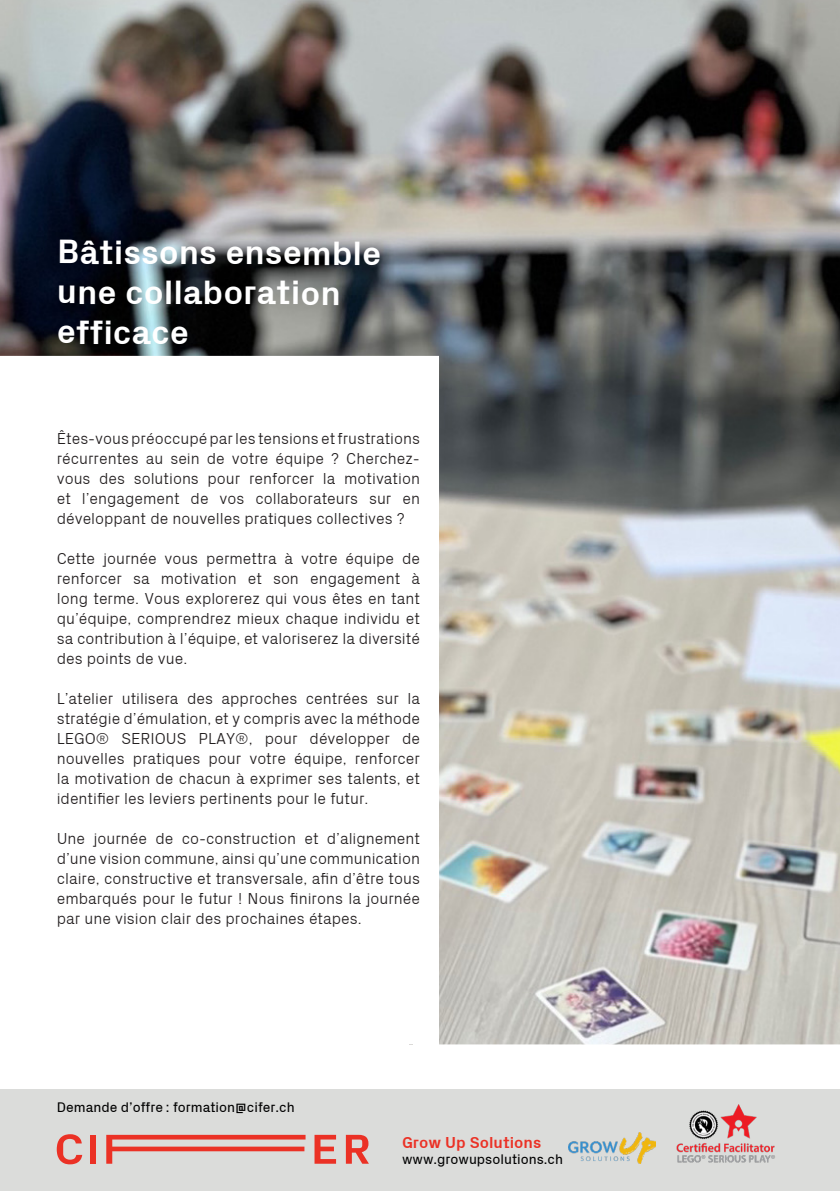
<style>
.page{position:relative;width:840px;height:1191px;background:#fff}
.page>*{position:absolute;margin:0;border:0;box-sizing:border-box;transform-origin:0 0}
.TXT_MAIN_SUBTITTLE_0{font:700 34px/39.8px "Px Grotesk";letter-spacing:-.005em;color:#fff}
.t1{font:300 16px/20px "Px Grotesk";color:#231f20;text-align:justify}
.TXT_MAIN_SUBTITTLE_0-2{font:700 16px "Px Grotesk";color:#eb3125}
.TXT_MAIN_SUBTITTLE_0-3{font:14px "Px Grotesk";color:#000}
</style>
<div class="page">
<div style="left:0;top:1089px;width:839px;height:102px;background:#dbdcda"></div>
<img style="left:0;top:0;width:839px;height:1044px">
<img style="left:568px;top:1132px;width:87px;height:31px">
<img style="left:676px;top:1104px;width:99px;height:59px">
<svg style="left:57px;top:1134px;width:25px;height:30px"></svg>
<div style="left:90px;top:1134px;width:6px;height:29px;background:#eb3125"></div>
<svg style="left:106px;top:1134px;width:199px;height:29px"></svg>
<svg style="left:314px;top:1134px;width:22px;height:29px"></svg>
<svg style="left:346px;top:1134px;width:23px;height:29px"></svg>
<p class="TXT_MAIN_SUBTITTLE_0" style="left:57px;top:231px;width:326px">Bâtissons ensemble une collaboration efficace</p>
<p class="t1" style="left:57px;top:428px;width:364px">Êtes-vous préoccupé par les tensions et frustrations récurrentes au sein de votre équipe ? Cherchez&shy;vous des solutions pour renforcer la motivation et l’engagement de vos collaborateurs sur en développant de nouvelles pratiques collectives ?</p>
<p class="t1" style="left:57px;top:548px;width:364px">Cette journée vous permettra à votre équipe de renforcer sa motivation et son engagement à long terme. Vous explorerez qui vous êtes en tant qu’équipe, comprendrez mieux chaque individu et sa contribution à l’équipe, et valoriserez la diversité des points de vue.</p>
<p class="t1" style="left:57px;top:688px;width:364px">L’atelier utilisera des approches centrées sur la stratégie d’émulation, et y compris avec la méthode LEGO® SERIOUS PLAY®, pour développer de nouvelles pratiques pour votre équipe, renforcer la motivation de chacun à exprimer ses talents, et identifier les leviers pertinents pour le futur.</p>
<p class="t1" style="left:57px;top:828px;width:364px">Une journée de co-construction et d’alignement d’une vision commune, ainsi qu’une communication claire, constructive et transversale, afin d’être tous embarqués pour le futur ! Nous finirons la journée par une vision clair des prochaines étapes.</p>
<p class="TXT_MAIN_SUBTITTLE_0-3" style="left:57px;top:1098px;width:239px">Demande d’offre : formation@cifer.ch</p>
<p class="TXT_MAIN_SUBTITTLE_0-2" style="left:402px;top:1132px;width:141px">Grow Up Solutions</p>
<p class="TXT_MAIN_SUBTITTLE_0-3" style="left:402px;top:1150px;width:162px">www.growupsolutions.ch</p>
</div>
